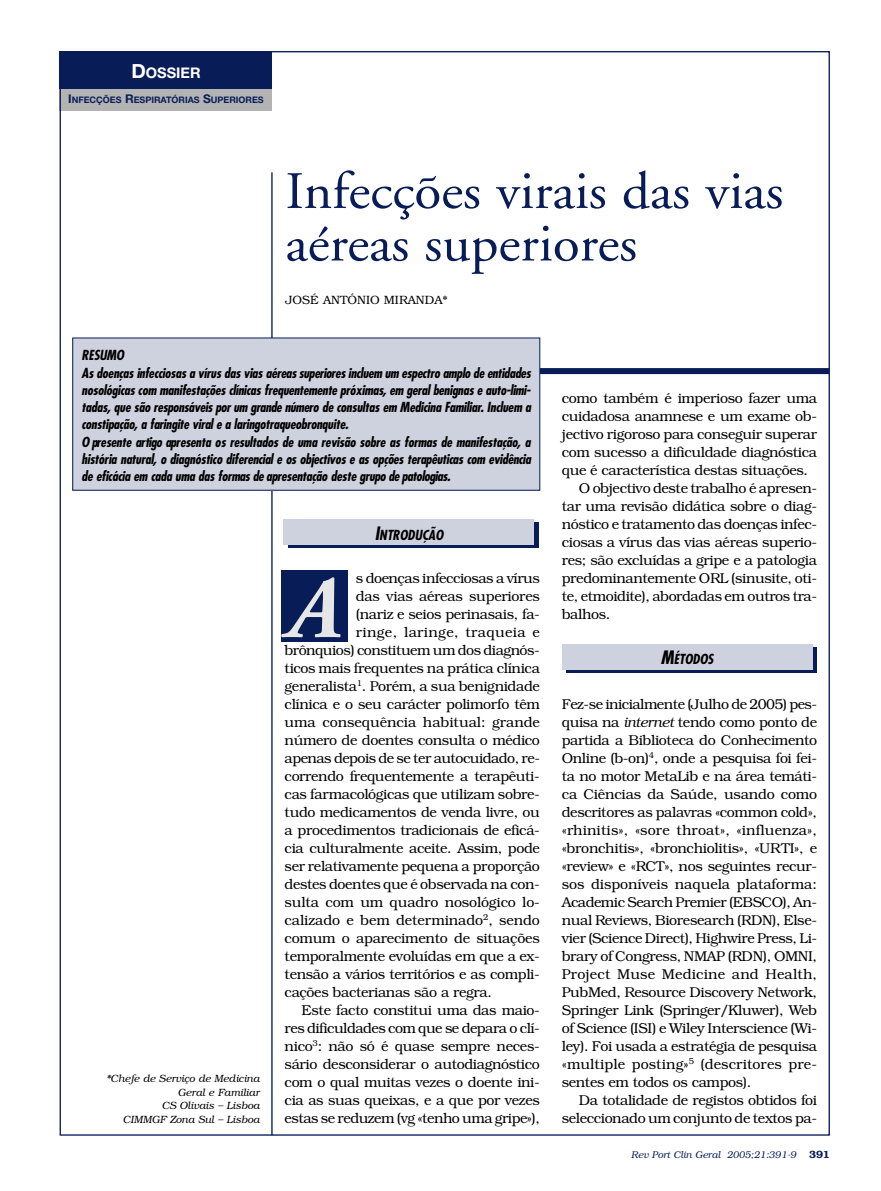
<style>
.page{position:relative;width:881px;height:1191px;background:#fff}
.page>*{position:absolute;margin:0;border:0;box-sizing:border-box;transform-origin:0 0}
.t1{font:italic 700 88.35px "Adobe Garamond";color:#e6e6e6}
.t2{font:52.5px/52.5px "Adobe Garamond";color:#081d58;scale:1.05 1}
.t3{font:700 14.7px "Helvetica Neue";color:#fff}
.t4{font:300 14.25px/18px "Bookman";letter-spacing:-.025em;color:#000;text-align:justify}
.t5{font:300 14.25px "Bookman";color:#000}
.t6{font:300 14.25px "Bookman";letter-spacing:-.005em;color:#000}
.t7{font:300 14.25px "Bookman";letter-spacing:.025em;color:#000}
.t8{font:italic 700 condensed 13.5px/17.2px "Futura";letter-spacing:-.015em;color:#000}
.t9{font:300 12px "Bookman";color:#000}
.t10{font:italic 300 10.5px/13.5px "Bookman";color:#000;text-align:right}
.t11{font:italic 300 9.75px "Bookman";color:#081d58}
.t12{font:700 9px "Helvetica Neue";color:#081d58}
.s1{font-size:19.5px}
.s2{font-size:12px}
.s3{font-size:18px}
.s4{font-style:italic}
.s5{font-weight:600;font-style:normal;font-size:10.5px}
</style>
<div class="page">
<div style="left:60px;top:51px;width:212px;height:39px;background:#081d58"></div>
<div style="left:60px;top:89px;width:212px;height:22px;background:#b3b3b3"></div>
<hr style="left:271px;top:172px;width:1px;height:963px;background:#081d58">
<div style="left:281px;top:570px;width:67px;height:72px;background:#081d58"></div>
<div style="left:466px;top:368px;width:363px;height:6px;background:#081d58"></div>
<div style="left:73px;top:338px;width:466px;height:152px;background:#ced2de"></div>
<div style="left:288px;top:522px;width:250px;height:26px;background:#081d58"></div>
<div style="left:283px;top:520px;width:251px;height:25px;background:#ced2de"></div>
<div style="left:566px;top:647px;width:250px;height:25px;background:#081d58"></div>
<div style="left:561px;top:644px;width:251px;height:26px;background:#ced2de"></div>
<p class="t3" style="left:131px;top:67px;width:71px"><span class="s1">D</span>OSSIER</p>
<p class="t12" style="left:68px;top:97px;width:197px"><span class="s2">I</span>NFECÇÕES <span class="s2">R</span>ESPIRATÓRIAS <span class="s2">S</span>UPERIORES</p>
<h2 class="t2" style="left:285px;top:170px;width:475px">Infecções virais das vias aéreas superiores</h2>
<p class="t9" style="left:285px;top:293px;width:164px">JOSÉ ANTÓNIO MIRANDA*</p>
<p class="t8" style="left:82px;top:348px;width:450px">RESUMO<br>As doenças infecciosas a vírus das vias aéreas superiores incluem um espectro amplo de entidades nosológicas com manifestações clínicas frequentemente próximas, em geral benignas e auto-limi&shy;tadas, que são responsáveis por um grande número de consultas em Medicina Familiar. Incluem a constipação, a faringite viral e a laringotraqueobronquite.<br>O presente artigo apresenta os resultados de uma revisão sobre as formas de manifestação, a história natural, o diagnóstico diferencial e os objectivos e as opções terapêuticas com evidência de eficácia em cada uma das formas de apresentação deste grupo de patologias.</p>
<p class="t10" style="left:106px;top:1071px;width:155px">*Chefe de Serviço de Medicina<br>Geral e Familiar<br>CS Olivais – Lisboa<br>CIMMGF Zona Sul – Lisboa</p>
<p class="t8" style="left:374px;top:527px;width:70px"><span class="s3">I</span>NTRODUÇÃO</p>
<h1 class="t1" style="left:284px;top:574px;width:55px">A</h1>
<p class="t4" style="left:356px;top:569px;width:185px">s doenças infecciosas a vírus</p>
<p class="t4" style="left:356px;top:587px;width:185px">das vias aéreas superiores</p>
<p class="t4" style="left:356px;top:605px;width:185px">(nariz e seios perinasais, fa-</p>
<p class="t7" style="left:356px;top:624px;width:185px">ringe, laringe, traqueia e</p>
<p class="t4" style="left:284px;top:641px;width:256px">brônquios) constituem um dos diagnós-</p>
<p class="t4" style="left:284px;top:659px;width:257px">ticos mais frequentes na prática clínica</p>
<p class="t4" style="left:284px;top:677px;width:257px">generalista<sup>1</sup>. Porém, a sua benignidade</p>
<p class="t4" style="left:284px;top:695px;width:257px">clínica e o seu carácter polimorfo têm</p>
<p class="t5" style="left:284px;top:714px;width:257px">uma consequência habitual: grande</p>
<p class="t4" style="left:284px;top:731px;width:257px">número de doentes consulta o médico</p>
<p class="t4" style="left:284px;top:749px;width:257px">apenas depois de se ter autocuidado, re-</p>
<p class="t4" style="left:284px;top:767px;width:257px">correndo frequentemente a terapêuti-</p>
<p class="t4" style="left:284px;top:785px;width:257px">cas farmacológicas que utilizam sobre-</p>
<p class="t4" style="left:284px;top:803px;width:257px">tudo medicamentos de venda livre, ou</p>
<p class="t4" style="left:284px;top:821px;width:257px">a procedimentos tradicionais de eficá-</p>
<p class="t4" style="left:284px;top:839px;width:257px">cia culturalmente aceite. Assim, pode</p>
<p class="t4" style="left:284px;top:857px;width:257px">ser relativamente pequena a proporção</p>
<p class="t4" style="left:284px;top:875px;width:256px">destes doentes que é observada na con-</p>
<p class="t4" style="left:284px;top:893px;width:257px">sulta com um quadro nosológico lo-</p>
<p class="t6" style="left:284px;top:912px;width:257px">calizado e bem determinado<sup>2</sup>, sendo</p>
<p class="t4" style="left:284px;top:929px;width:256px">comum o aparecimento de situações</p>
<p class="t4" style="left:284px;top:947px;width:257px">temporalmente evoluídas em que a ex-</p>
<p class="t4" style="left:284px;top:965px;width:257px">tensão a vários territórios e as compli-</p>
<p class="t4" style="left:284px;top:983px;width:209px">cações bacterianas são a regra.</p>
<p class="t4" style="left:301px;top:1001px;width:240px">Este facto constitui uma das maio-</p>
<p class="t4" style="left:284px;top:1019px;width:257px">res dificuldades com que se depara o clí-</p>
<p class="t4" style="left:284px;top:1037px;width:257px">nico<sup>3</sup>: não só é quase sempre neces-</p>
<p class="t4" style="left:284px;top:1055px;width:257px">sário desconsiderar o autodiagnóstico</p>
<p class="t4" style="left:284px;top:1073px;width:257px">com o qual muitas vezes o doente ini-</p>
<p class="t4" style="left:284px;top:1091px;width:257px">cia as suas queixas, e a que por vezes</p>
<p class="t4" style="left:284px;top:1109px;width:257px">estas se reduzem (vg «tenho uma gripe»),</p>
<p class="t4" style="left:561px;top:388px;width:257px">como também é imperioso fazer uma</p>
<p class="t4" style="left:561px;top:406px;width:257px">cuidadosa anamnese e um exame ob-</p>
<p class="t4" style="left:561px;top:424px;width:257px">jectivo rigoroso para conseguir superar</p>
<p class="t4" style="left:561px;top:442px;width:257px">com sucesso a dificuldade diagnóstica</p>
<p class="t4" style="left:561px;top:460px;width:248px">que é característica destas situações.</p>
<p class="t4" style="left:578px;top:478px;width:240px">O objectivo deste trabalho é apresen-</p>
<p class="t4" style="left:561px;top:496px;width:257px">tar uma revisão didática sobre o diag-</p>
<p class="t4" style="left:561px;top:514px;width:257px">nóstico e tratamento das doenças infec-</p>
<p class="t4" style="left:561px;top:532px;width:257px">ciosas a vírus das vias aéreas superio-</p>
<p class="t4" style="left:561px;top:550px;width:257px">res; são excluídas a gripe e a patologia</p>
<p class="t4" style="left:561px;top:568px;width:257px">predominantemente ORL (sinusite, oti-</p>
<p class="t4" style="left:561px;top:586px;width:257px">te, etmoidite), abordadas em outros tra-</p>
<p class="t4" style="left:561px;top:604px;width:50px">balhos.</p>
<p class="t8" style="left:660px;top:652px;width:54px"><span class="s3">M</span>ÉTODOS</p>
<p class="t4" style="left:561px;top:694px;width:257px">Fez-se inicialmente (Julho de 2005) pes&shy;quisa na <span class="s4">internet</span> tendo como ponto de partida a Biblioteca do Conhecimento Online (b-on)<sup>4</sup>, onde a pesquisa foi fei&shy;ta no motor MetaLib e na área temáti&shy;ca Ciências da Saúde, usando como descritores as palavras «common cold», «rhinitis», «sore throat», «influenza», «bronchitis», «bronchiolitis», «URTI», e «review» e «RCT», nos seguintes recur&shy;sos disponíveis naquela plataforma:<br>Academic Search Premier (EBSCO), An&shy;nual Reviews, Bioresearch (RDN), Else&shy;vier (Science Direct), Highwire Press, Li&shy;brary of Congress, NMAP (RDN), OMNI, Project Muse Medicine and Health, PubMed, Resource Discovery Network, Springer Link (Springer/Kluwer), Web of Science (ISI) e Wiley Interscience (Wi&shy;ley). Foi usada a estratégia de pesquisa «multiple posting»<sup>5</sup> (descritores pre&shy;sentes em todos os campos).</p>
<p class="t4" style="left:561px;top:1090px;width:257px;text-align:right">Da totalidade de registos obtidos foi seleccionado um conjunto de textos pa-</p>
<p class="t11" style="left:631px;top:1149px;width:200px">Rev Port Clin Geral 2005;21:391-9 <span class="s5">391</span></p>
</div>
